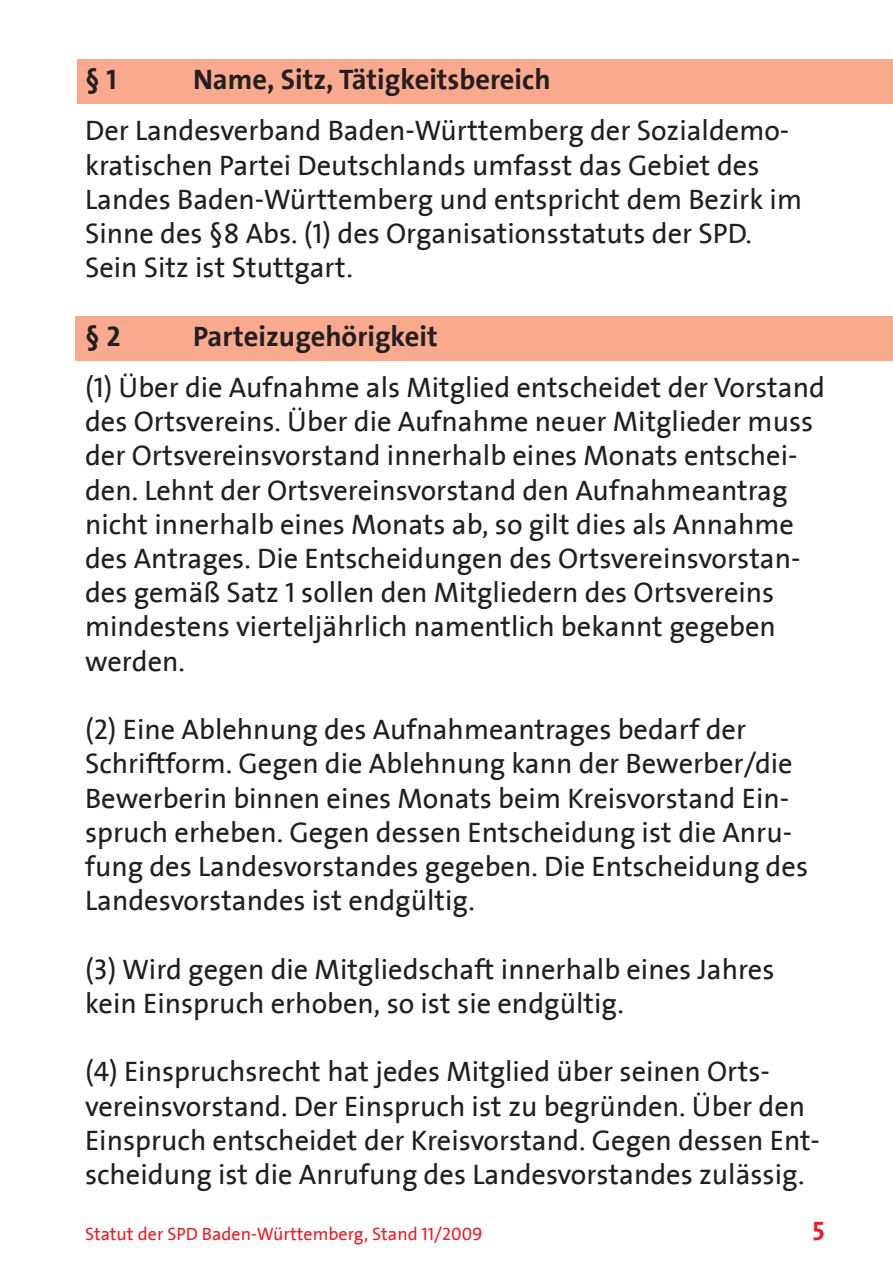
<style>
.page{position:relative;width:893px;height:1285px;background:#fff}
.page>*{position:absolute;margin:0;border:0;box-sizing:border-box;transform-origin:0 0}
.t1{font:28.5px/34.2px "SPD2002 The Sans";color:#231f20}
.t2{font:700 28.5px "SPD2002 The Sans";color:#231f20}
.t3{font:700 27px "SPD2002 The Sans";color:#ee1d23}
.t4{font:18px "SPD2002 The Sans";color:#ee1d23}
</style>
<div class="page">
<div style="left:75px;top:316px;width:818px;height:45px;background:#f8a98e"></div>
<div style="left:77px;top:60px;width:816px;height:44px;background:#f8a98e"></div>
<p class="t2" style="left:85px;top:64px;width:33px">§ 1</p>
<p class="t2" style="left:193px;top:64px;width:359px">Name, Sitz, Tätigkeitsbereich</p>
<p class="t1" style="left:85px;top:115px;width:718px">Der Landesverband Baden-Württemberg der Sozialdemo&shy;kratischen Partei Deutschlands umfasst das Gebiet des Landes Baden-Württemberg und entspricht dem Bezirk im Sinne des §8 Abs. (1) des Organisationsstatuts der SPD.<br>Sein Sitz ist Stuttgart.</p>
<p class="t2" style="left:85px;top:321px;width:37px">§ 2</p>
<p class="t2" style="left:193px;top:321px;width:246px">Parteizugehörigkeit</p>
<p class="t1" style="left:85px;top:371px;width:741px">(1) Über die Aufnahme als Mitglied entscheidet der Vorstand des Ortsvereins. Über die Aufnahme neuer Mitglieder muss der Ortsvereinsvorstand innerhalb eines Monats entschei&shy;den. Lehnt der Ortsvereinsvorstand den Aufnahmeantrag nicht innerhalb eines Monats ab, so gilt dies als Annahme des Antrages. Die Entscheidungen des Ortsvereinsvorstan&shy;des gemäß Satz 1 sollen den Mitgliedern des Ortsvereins mindestens vierteljährlich namentlich bekannt gegeben werden.</p>
<p class="t1" style="left:85px;top:713px;width:725px">(2) Eine Ablehnung des Aufnahmeantrages bedarf der Schriftform. Gegen die Ablehnung kann der Bewerber/die Bewerberin binnen eines Monats beim Kreisvorstand Ein&shy;spruch erheben. Gegen dessen Entscheidung ist die Anru&shy;fung des Landesvorstandes gegeben. Die Entscheidung des Landesvorstandes ist endgültig.</p>
<p class="t1" style="left:85px;top:952px;width:691px">(3) Wird gegen die Mitgliedschaft innerhalb eines Jahres kein Einspruch erhoben, so ist sie endgültig.</p>
<p class="t1" style="left:85px;top:1055px;width:736px">(4) Einspruchsrecht hat jedes Mitglied über seinen Orts&shy;vereinsvorstand. Der Einspruch ist zu begründen. Über den Einspruch entscheidet der Kreisvorstand. Gegen dessen Ent&shy;scheidung ist die Anrufung des Landesvorstandes zulässig.</p>
<p class="t4" style="left:85px;top:1223px;width:399px">Statut der SPD Baden-Württemberg, Stand 11/2009</p>
<p class="t3" style="left:812px;top:1216px;width:14px">5</p>
</div>
